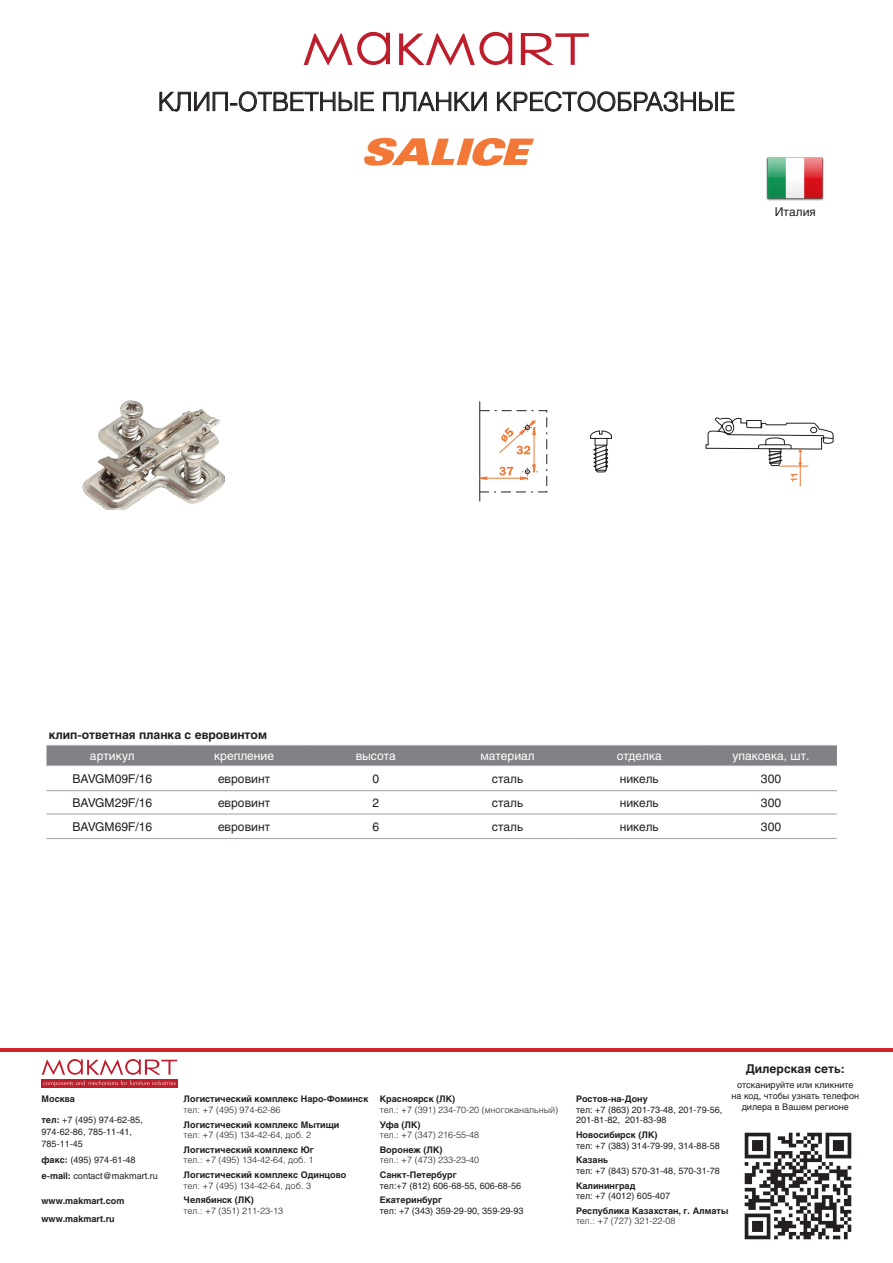
<style>
.page{position:relative;width:893px;height:1263px;background:#fff}
.page>*{position:absolute;margin:0;border:0;box-sizing:border-box;transform-origin:0 0}
.артикулы{font:300 25.5px "Helios";color:#231f20}
.t1{font:12px "Helios";color:#231f20}
.t2{font:12px "Helios";color:#fff}
.артикулы-2{font:700 12px "Helios";color:#231f20}
.t3{font:9px/12px "Helios";color:#231f20}
.t4{font:700 9px/17.5px "Helios";color:#231f20}
.t5{font:300 9px "Helios";color:#231f20}
.s1{font-weight:700}
</style>
<div class="page">
<svg style="left:399px;top:32px;width:113px;height:33px"></svg>
<svg style="left:304px;top:32px;width:86px;height:33px"></svg>
<svg style="left:521px;top:33px;width:68px;height:32px"></svg>
<img style="left:744px;top:1132px;width:108px;height:108px">
<div style="left:42px;top:1079px;width:136px;height:9px;background:#be1d2c"></div>
<svg style="left:42px;top:1059px;width:135px;height:27px"></svg>
<hr style="left:0;top:1048px;width:893px;height:4px;background:#d1232a">
<svg style="left:159px;top:91px;width:215px;height:21px"></svg>
<svg style="left:383px;top:91px;width:104px;height:21px"></svg>
<svg style="left:497px;top:91px;width:238px;height:21px"></svg>
<svg style="left:47px;top:745px;width:790px;height:21px;background:#848689"></svg>
<hr style="left:47px;top:790px;width:131px;height:1px;background:#a8a9ad">
<hr style="left:178px;top:790px;width:132px;height:1px;background:#a8a9ad">
<hr style="left:310px;top:790px;width:132px;height:1px;background:#a8a9ad">
<hr style="left:442px;top:790px;width:131px;height:1px;background:#a8a9ad">
<hr style="left:573px;top:790px;width:132px;height:1px;background:#a8a9ad">
<hr style="left:705px;top:790px;width:132px;height:1px;background:#a8a9ad">
<hr style="left:47px;top:813px;width:131px;height:1px;background:#a8a9ad">
<hr style="left:178px;top:813px;width:132px;height:1px;background:#a8a9ad">
<hr style="left:310px;top:813px;width:132px;height:1px;background:#a8a9ad">
<hr style="left:442px;top:813px;width:131px;height:1px;background:#a8a9ad">
<hr style="left:573px;top:813px;width:132px;height:1px;background:#a8a9ad">
<hr style="left:705px;top:813px;width:132px;height:1px;background:#a8a9ad">
<hr style="left:47px;top:838px;width:131px;height:1px;background:#a8a9ad">
<hr style="left:178px;top:838px;width:132px;height:1px;background:#a8a9ad">
<hr style="left:310px;top:838px;width:132px;height:1px;background:#a8a9ad">
<hr style="left:442px;top:838px;width:131px;height:1px;background:#a8a9ad">
<hr style="left:573px;top:838px;width:132px;height:1px;background:#a8a9ad">
<hr style="left:705px;top:838px;width:132px;height:1px;background:#a8a9ad">
<svg style="left:364px;top:137px;width:170px;height:29px"></svg>
<img style="left:766px;top:157px;width:58px;height:44px">
<img style="left:82px;top:401px;width:142px;height:109px">
<svg style="left:590px;top:430px;width:22px;height:42px"></svg>
<hr style="left:534px;top:429px;width:1px;height:41px;background:#f37736">
<hr style="left:480px;top:478px;width:47px;height:1px;background:#f37736">
<hr style="left:479px;top:401px;width:1px;height:100px;background:#231f20">
<svg style="left:499px;top:467px;width:14px;height:8px"></svg>
<svg style="left:481px;top:476px;width:6px;height:4px"></svg>
<svg style="left:520px;top:464px;width:20px;height:16px"></svg>
<svg style="left:499px;top:420px;width:37px;height:34px"></svg>
<div style="left:479px;top:410px;width:68px;height:82px;border:1px dashed #231f20"></div>
<svg style="left:705px;top:417px;width:129px;height:69px"></svg>
<p class="артикулы" style="left:158px;top:86px;width:579px">КЛИП-ОТВЕТНЫЕ ПЛАНКИ КРЕСТООБРАЗНЫЕ</p>
<p class="t1" style="left:775px;top:204px;width:42px">Италия</p>
<p class="артикулы-2" style="left:49px;top:727px;width:220px">клип-ответная планка с евровинтом</p>
<p class="t2" style="left:90px;top:749px;width:46px">артикул</p>
<p class="t2" style="left:214px;top:749px;width:61px">крепление</p>
<p class="t2" style="left:356px;top:749px;width:42px">высота</p>
<p class="t2" style="left:480px;top:749px;width:56px">материал</p>
<p class="t2" style="left:617px;top:749px;width:47px">отделка</p>
<p class="t2" style="left:732px;top:749px;width:79px">упаковка, шт.</p>
<p class="t1" style="left:72px;top:772px;width:81px">BAVGM09F/16</p>
<p class="t1" style="left:218px;top:772px;width:54px">евровинт</p>
<p class="t1" style="left:372px;top:772px;width:8px">0</p>
<p class="t1" style="left:492px;top:772px;width:33px">сталь</p>
<p class="t1" style="left:620px;top:772px;width:41px">никель</p>
<p class="t1" style="left:761px;top:772px;width:22px">300</p>
<p class="t1" style="left:72px;top:796px;width:81px">BAVGM29F/16</p>
<p class="t1" style="left:218px;top:796px;width:54px">евровинт</p>
<p class="t1" style="left:372px;top:796px;width:8px">2</p>
<p class="t1" style="left:492px;top:796px;width:33px">сталь</p>
<p class="t1" style="left:620px;top:796px;width:41px">никель</p>
<p class="t1" style="left:761px;top:796px;width:22px">300</p>
<p class="t1" style="left:72px;top:819px;width:81px">BAVGM69F/16</p>
<p class="t1" style="left:218px;top:819px;width:54px">евровинт</p>
<p class="t1" style="left:372px;top:819px;width:8px">6</p>
<p class="t1" style="left:492px;top:819px;width:33px">сталь</p>
<p class="t1" style="left:620px;top:819px;width:41px">никель</p>
<p class="t1" style="left:761px;top:819px;width:22px">300</p>
<p class="t4" style="left:42px;top:1090px;width:35px">Москва</p>
<p class="t3" style="left:42px;top:1114px;width:103px"><span class="s1">тел:</span> +7 (495) 974-62-85,<br>974-62-86, 785-11-41,<br>785-11-45</p>
<p class="t3" style="left:42px;top:1152px;width:118px;line-height:16.2px"><span class="s1">факс:</span> (495) 974-61-48 <span class="s1">e-mail:</span> contact@makmart.ru</p>
<p class="t4" style="left:42px;top:1192px;width:84px">www.makmart.com www.makmart.ru</p>
<p class="t4" style="left:184px;top:1090px;width:186px">Логистический комплекс Наро-Фоминск</p>
<p class="t5" style="left:184px;top:1104px;width:98px">тел: +7 (495) 974-62-86</p>
<p class="t4" style="left:184px;top:1115px;width:157px">Логистический комплекс Мытищи</p>
<p class="t5" style="left:184px;top:1129px;width:129px">тел: +7 (495) 134-42-64, доб. 2</p>
<p class="t4" style="left:184px;top:1141px;width:132px">Логистический комплекс Юг</p>
<p class="t5" style="left:184px;top:1155px;width:131px">тел.: +7 (495) 134-42-64, доб. 1</p>
<p class="t4" style="left:184px;top:1166px;width:164px">Логистический комплекс Одинцово</p>
<p class="t5" style="left:184px;top:1180px;width:129px">тел: +7 (495) 134-42-64, доб. 3</p>
<p class="t4" style="left:184px;top:1191px;width:72px">Челябинск (ЛК)</p>
<p class="t5" style="left:184px;top:1205px;width:101px">тел.: +7 (351) 211-23-13</p>
<p class="t4" style="left:380px;top:1090px;width:77px">Красноярск (ЛК)</p>
<p class="t5" style="left:380px;top:1104px;width:180px">тел.: +7 (391) 234-70-20 (многоканальный)</p>
<p class="t4" style="left:380px;top:1115px;width:42px">Уфа (ЛК)</p>
<p class="t5" style="left:380px;top:1129px;width:101px">тел.: +7 (347) 216-55-48</p>
<p class="t4" style="left:380px;top:1141px;width:64px">Воронеж (ЛК)</p>
<p class="t5" style="left:380px;top:1155px;width:101px">тел.: +7 (473) 233-23-40</p>
<p class="t4" style="left:380px;top:1166px;width:78px">Санкт-Петербург</p>
<p class="t3" style="left:380px;top:1179px;width:143px">тел:+7 (812) 606-68-55, 606-68-56</p>
<p class="t4" style="left:380px;top:1191px;width:64px">Екатеринбург</p>
<p class="t3" style="left:380px;top:1204px;width:145px">тел: +7 (343) 359-29-90, 359-29-93</p>
<h2 class="артикулы-2" style="left:746px;top:1062px;width:101px">Дилерская сеть:</h2>
<p class="t3" style="left:732px;top:1079px;width:129px;line-height:10.8px;text-align:center">отсканируйте или кликните на код, чтобы узнать телефон дилера в Вашем регионе</p>
<p class="t4" style="left:576px;top:1090px;width:73px">Ростов-на-Дону</p>
<p class="t3" style="left:576px;top:1104px;width:148px;line-height:10.5px">тел: +7 (863) 201-73-48, 201-79-56,<br>201-81-82, 201-83-98</p>
<p class="t4" style="left:576px;top:1126px;width:83px">Новосибирск (ЛК)</p>
<p class="t3" style="left:576px;top:1139px;width:145px">тел: +7 (383) 314-79-99, 314-88-58</p>
<p class="t4" style="left:576px;top:1151px;width:34px">Казань</p>
<p class="t3" style="left:576px;top:1164px;width:145px">тел: +7 (843) 570-31-48, 570-31-78</p>
<p class="t4" style="left:576px;top:1176px;width:61px">Калининград</p>
<p class="t3" style="left:576px;top:1190px;width:96px">тел: +7 (4012) 605-407</p>
<p class="t4" style="left:576px;top:1202px;width:154px">Республика Казахстан, г. Алматы</p>
<p class="t5" style="left:576px;top:1216px;width:101px">тел.: +7 (727) 321-22-08</p>
</div>
